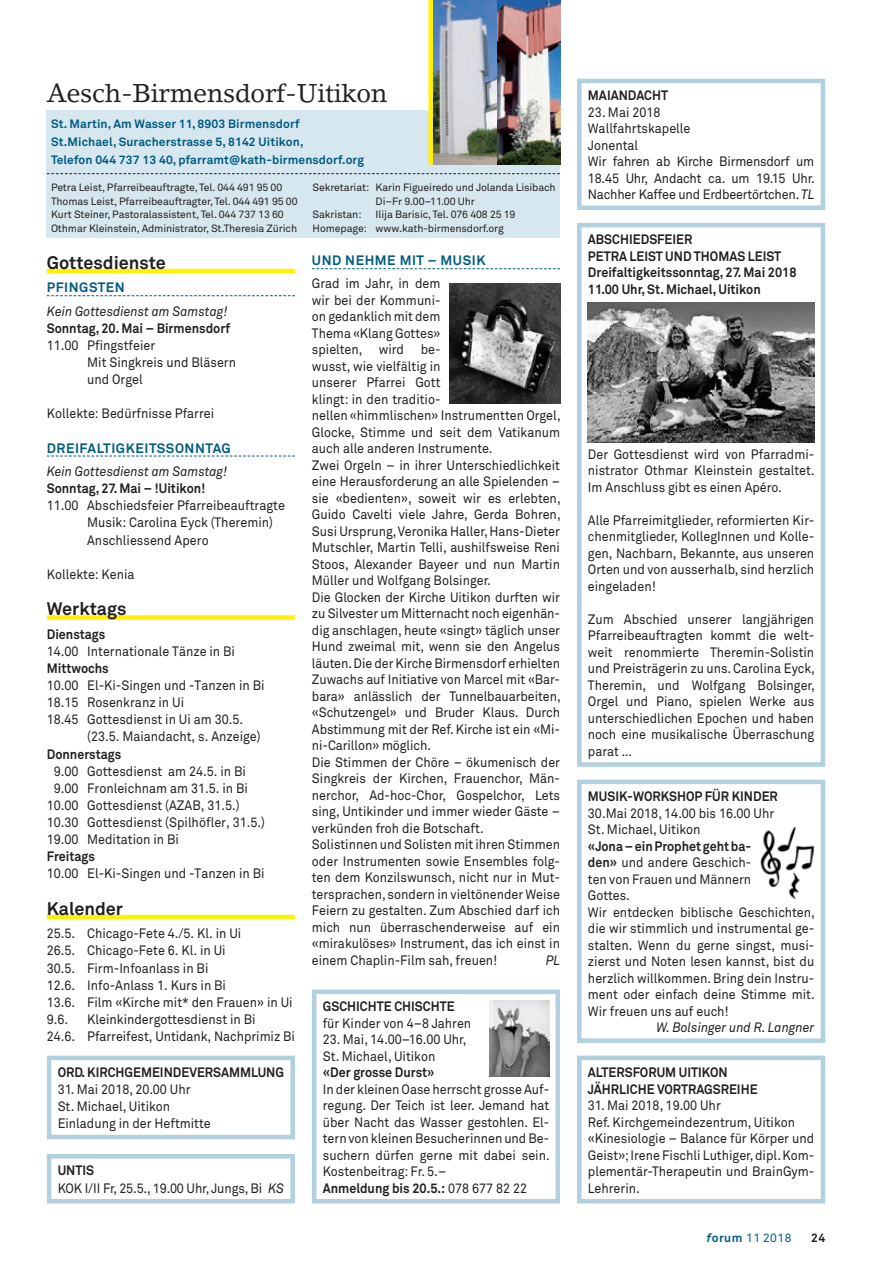
<style>
.page{position:relative;width:872px;height:1263px;background:#fff}
.page>*{position:absolute;margin:0;border:0;box-sizing:border-box;transform-origin:0 0}
.t1{font:25.5px "Lino Letter";letter-spacing:-.01em;color:#231f20}
.t2{font:700 18px "Akkurat Pro";color:#231f20}
.t3{font:13.5px/16.5px "Akkurat Pro";color:#231f20;scale:.93 1}
.t4{font:700 13.5px/16.5px "Akkurat Pro";color:#231f20;scale:.93 1}
.t5{font:italic 13.5px "Akkurat Pro";color:#231f20;scale:.93 1}
.t6{font:700 13.5px "Akkurat Pro";letter-spacing:.04em;color:#005b7f}
.t7{font:700 12px/18px "Akkurat Pro";letter-spacing:.01em;color:#005b7f}
.t8{font:12px "Akkurat Pro";letter-spacing:.04em;color:#005b7f}
.t9{font:700 12px "Akkurat Pro";color:#231f20}
.t10{font:10.5px/13.5px "Akkurat Pro";letter-spacing:-.01em;color:#231f20}
.s1{font-weight:700}
.s2{font-style:italic}
.s3{font-weight:700;font-style:italic}
</style>
<div class="page">
<hr style="left:47px;top:269px;width:248px;height:4px;background:#fff101">
<svg style="left:47px;top:295px;width:248px;height:1px"></svg>
<svg style="left:47px;top:456px;width:248px;height:1px"></svg>
<div style="left:47px;top:615px;width:248px;height:5px;background:#fff101"></div>
<hr style="left:47px;top:915px;width:248px;height:4px;background:#fff101">
<svg style="left:312px;top:268px;width:248px;height:1px"></svg>
<div style="left:47px;top:111px;width:513px;height:127px;background:#d6e7ef"></div>
<img style="left:433px;top:0;width:127px;height:164px">
<div style="left:428px;top:0;width:5px;height:164px;background:#fff101"></div>
<svg style="left:47px;top:173px;width:513px;height:1px"></svg>
<div style="left:47px;top:1154px;width:248px;height:49px;border:4px solid #b1d0e0"></div>
<div style="left:47px;top:1056px;width:248px;height:83px;border:4px solid #b1d0e0"></div>
<img style="left:449px;top:284px;width:111px;height:119px">
<div style="left:312px;top:989px;width:248px;height:214px;border:4px solid #b1d0e0"></div>
<img style="left:489px;top:1000px;width:60px;height:76px">
<div style="left:577px;top:79px;width:248px;height:131px;border:4px solid #b1d0e0"></div>
<div style="left:577px;top:1055px;width:248px;height:148px;border:4px solid #b1d0e0"></div>
<div style="left:577px;top:223px;width:248px;height:544px;border:4px solid #b1d0e0"></div>
<img style="left:588px;top:303px;width:226px;height:139px">
<div style="left:577px;top:780px;width:248px;height:263px;border:4px solid #b1d0e0"></div>
<img style="left:760px;top:826px;width:54px;height:74px">
<h1 class="t1" style="left:47px;top:78px;width:342px">Aesch-Birmensdorf-Uitikon</h1>
<p class="t7" style="left:51px;top:115px;width:314px">St. Martin, Am Wasser 11, 8903 Birmensdorf<br>St.Michael, Suracherstrasse 5, 8142 Uitikon,<br>Telefon 044 737 13 40, pfarramt@kath-birmensdorf.org</p>
<p class="t10" style="left:51px;top:181px;width:248px">Petra Leist, Pfarreibeauftragte, Tel. 044 491 95 00<br>Thomas Leist, Pfarreibeauftragter, Tel. 044 491 95 00<br>Kurt Steiner, Pastoralassistent, Tel. 044 737 13 60<br>Othmar Kleinstein, Administrator, St.Theresia Zürich</p>
<p class="t10" style="left:313px;top:181px;width:245px">Sekretariat: Karin Figueiredo und Jolanda Lisibach</p>
<p class="t10" style="left:376px;top:194px;width:101px">Di–Fr 9.00–11.00 Uhr</p>
<p class="t10" style="left:313px;top:208px;width:50px">Sakristan:</p>
<p class="t10" style="left:313px;top:208px;width:204px;text-indent:63px">Ilija Barisic, Tel. 076 408 25 19<br>Homepage: www.kath-birmensdorf.org</p>
<h2 class="t2" style="left:47px;top:251px;width:121px">Gottesdienste</h2>
<p class="t6" style="left:47px;top:279px;width:80px">PFINGSTEN</p>
<p class="t5" style="left:47px;top:303px;width:196px">Kein Gottesdienst am Samstag!</p>
<p class="t4" style="left:47px;top:320px;width:199px">Sonntag, 20. Mai – Birmensdorf</p>
<p class="t3" style="left:87px;top:337px;width:162px;line-height:17.1px;text-indent:-40px">11.00 Pfingstfeier<br>Mit Singkreis und Bläsern und Orgel</p>
<p class="t3" style="left:47px;top:406px;width:182px">Kollekte: Bedürfnisse Pfarrei</p>
<p class="t6" style="left:47px;top:439px;width:186px">DREIFALTIGKEITSSONNTAG</p>
<p class="t5" style="left:47px;top:463px;width:196px">Kein Gottesdienst am Samstag!</p>
<p class="t4" style="left:47px;top:480px;width:172px">Sonntag, 27. Mai – !Uitikon!</p>
<p class="t3" style="left:87px;top:497px;width:214px;line-height:17.1px;text-indent:-40px">11.00 Abschiedsfeier Pfarreibeauftragte<br>Musik: Carolina Eyck (Theremin)<br>Anschliessend Apero</p>
<p class="t3" style="left:47px;top:566px;width:96px">Kollekte: Kenia</p>
<h2 class="t2" style="left:47px;top:598px;width:81px">Werktags</h2>
<p class="t4" style="left:47px;top:626px;width:65px">Dienstags</p>
<p class="t3" style="left:47px;top:643px;width:204px">14.00 Internationale Tänze in Bi</p>
<p class="t4" style="left:47px;top:660px;width:68px">Mittwochs</p>
<p class="t3" style="left:47px;top:677px;width:236px;line-height:17.1px">10.00 El-Ki-Singen und -Tanzen in Bi<br>18.15 Rosenkranz in Ui<br>18.45 Gottesdienst in Ui am 30.5.</p>
<p class="t3" style="left:87px;top:729px;width:188px">(23.5. Maiandacht, s. Anzeige)</p>
<p class="t4" style="left:47px;top:746px;width:82px">Donnerstags</p>
<p class="t3" style="left:54px;top:763px;width:208px">9.00 Gottesdienst am 24.5. in Bi</p>
<p class="t3" style="left:54px;top:780px;width:210px">9.00 Fronleichnam am 31.5. in Bi</p>
<p class="t3" style="left:47px;top:797px;width:209px">10.00 Gottesdienst (AZAB, 31.5.)</p>
<p class="t3" style="left:47px;top:814px;width:236px">10.30 Gottesdienst (Spilhöfler, 31.5.)</p>
<p class="t3" style="left:47px;top:831px;width:144px">19.00 Meditation in Bi</p>
<p class="t4" style="left:47px;top:848px;width:53px">Freitags</p>
<p class="t3" style="left:47px;top:866px;width:236px">10.00 El-Ki-Singen und -Tanzen in Bi</p>
<h2 class="t2" style="left:47px;top:897px;width:78px">Kalender</h2>
<p class="t3" style="left:47px;top:925px;width:266px;line-height:17.1px">25.5. Chicago-Fete 4./5. Kl. in Ui<br>26.5. Chicago-Fete 6. Kl. in Ui<br>30.5. Firm-Infoanlass in Bi<br>12.6. Info-Anlass 1. Kurs in Bi<br>13.6. Film «Kirche mit* den Frauen» in Ui<br>9.6.</p>
<p class="t3" style="left:47px;top:1011px;width:268px;line-height:17.1px;text-align:center">Kleinkindergottesdienst in Bi<br>24.6. Pfarreifest, Untidank, Nachprimiz Bi</p>
<p class="t4" style="left:58px;top:1064px;width:245px">ORD. KIRCHGEMEINDEVERSAMMLUNG</p>
<p class="t3" style="left:58px;top:1081px;width:166px;line-height:17.1px">31. Mai 2018, 20.00 Uhr<br>St. Michael, Uitikon<br>Einladung in der Heftmitte</p>
<p class="t3" style="left:58px;top:1162px;width:245px;line-height:17.1px"><span class="s1">UNTIS<br></span>KOK I/II Fr, 25.5., 19.00 Uhr, Jungs, Bi <span class="s2">KS</span></p>
<p class="t6" style="left:312px;top:252px;width:175px">UND NEHME MIT – MUSIK</p>
<p class="t3" style="left:312px;top:276px;width:269px">Grad im Jahr, in dem<br>wir bei der Kommuni-<br>on gedanklich mit dem<br>Thema «Klang Gottes»<br>spielten, wird be-<br>wusst, wie vielfältig in<br>unserer Pfarrei Gott<br>klingt: in den traditio-<br>nellen «himmlischen» Instrumentten Orgel, Glocke, Stimme und seit dem Vatikanum auch alle anderen Instrumente.<br>Zwei Orgeln – in ihrer Unterschiedlichkeit eine Herausforderung an alle Spielenden – sie «bedienten», soweit wir es erlebten, Guido Cavelti viele Jahre, Gerda Bohren, Susi Ursprung, Veronika Haller, Hans-Dieter Mutschler, Martin Telli, aushilfsweise Reni Stoos, Alexander Bayeer und nun Martin Müller und Wolfgang Bolsinger.<br>Die Glocken der Kirche Uitikon durften wir zu Silvester um Mitternacht noch eigenhän&shy;dig anschlagen, heute «singt» täglich unser Hund zweimal mit, wenn sie den Angelus läuten. Die der Kirche Birmensdorf erhielten Zuwachs auf Initiative von Marcel mit «Bar&shy;bara» anlässlich der Tunnelbauarbeiten, «Schutzengel» und Bruder Klaus. Durch Abstimmung mit der Ref. Kirche ist ein «Mi&shy;ni-Carillon» möglich.<br>Die Stimmen der Chöre – ökumenisch der Singkreis der Kirchen, Frauenchor, Män&shy;nerchor, Ad-hoc-Chor, Gospelchor, Lets sing, Untikinder und immer wieder Gäste – verkünden froh die Botschaft.<br>Solistinnen und Solisten mit ihren Stimmen oder Instrumenten sowie Ensembles folg&shy;ten dem Konzilswunsch, nicht nur in Mut&shy;tersprachen, sondern in vieltönender Weise Feiern zu gestalten. Zum Abschied darf ich mich nun überraschenderweise auf ein «mirakulöses» Instrument, das ich einst in einem Chaplin-Film sah, freuen!</p>
<p class="t5" style="left:546px;top:952px;width:17px">PL</p>
<p class="t4" style="left:323px;top:998px;width:143px">GSCHICHTE CHISCHTE</p>
<p class="t3" style="left:323px;top:1015px;width:161px">für Kinder von 4–8 Jahren</p>
<p class="t3" style="left:323px;top:1031px;width:156px">23. Mai, 14.00–16.00 Uhr,<br>St. Michael, Uitikon</p>
<p class="t4" style="left:323px;top:1064px;width:122px">«Der grosse Durst»</p>
<p class="t3" style="left:323px;top:1081px;width:245px">In der kleinen Oase herrscht grosse Auf&shy;regung. Der Teich ist leer. Jemand hat über Nacht das Wasser gestohlen. El&shy;tern von kleinen Besucherinnen und Be&shy;suchern dürfen gerne mit dabei sein.<br>Kostenbeitrag: Fr. 5.–<br><span class="s1">Anmeldung bis 20.5.:</span> 078 677 82 22</p>
<p class="t4" style="left:588px;top:87px;width:88px">MAIANDACHT</p>
<p class="t3" style="left:588px;top:104px;width:245px">23. Mai 2018<br>Wallfahrtskapelle<br>Jonental<br>Wir fahren ab Kirche Birmensdorf um<br>18.45 Uhr, Andacht ca. um 19.15 Uhr.<br>Nachher Kaffee und Erdbeertörtchen. <span class="s2">TL</span></p>
<p class="t4" style="left:588px;top:231px;width:226px">ABSCHIEDSFEIER<br>PETRA LEIST UND THOMAS LEIST<br>Dreifaltigkeitssonntag, 27. Mai 2018<br>11.00 Uhr, St. Michael, Uitikon</p>
<p class="t3" style="left:588px;top:446px;width:245px;text-align:justify">Der Gottesdienst wird von Pfarradmi&shy;nistrator Othmar Kleinstein gestaltet.<br>Im Anschluss gibt es einen Apéro.</p>
<p class="t3" style="left:588px;top:512px;width:245px;text-align:justify">Alle Pfarreimitglieder, reformierten Kir&shy;chenmitglieder, KollegInnen und Kolle&shy;gen, Nachbarn, Bekannte, aus unseren Orten und von ausserhalb, sind herzlich eingeladen!</p>
<p class="t3" style="left:588px;top:611px;width:245px;text-align:justify">Zum Abschied unserer langjährigen Pfarreibeauftragten kommt die welt&shy;weit renommierte Theremin-Solistin und Preisträgerin zu uns. Carolina Eyck, Theremin, und Wolfgang Bolsinger, Orgel und Piano, spielen Werke aus unterschiedlichen Epochen und haben noch eine musikalische Überraschung parat …</p>
<p class="t4" style="left:588px;top:788px;width:206px">MUSIK-WORKSHOP FÜR KINDER</p>
<p class="t3" style="left:588px;top:805px;width:202px">30.Mai 2018, 14.00 bis 16.00 Uhr<br>St. Michael, Uitikon</p>
<p class="t3" style="left:588px;top:838px;width:245px"><span class="s1">«Jona – ein Prophet geht ba-<br>den»</span> und andere Geschich-<br>ten von Frauen und Männern<br>Gottes.<br>Wir entdecken biblische Geschichten, die wir stimmlich und instrumental ge&shy;stalten. Wenn du gerne singst, musi&shy;zierst und Noten lesen kannst, bist du herzlich willkommen. Bring dein Instru&shy;ment oder einfach deine Stimme mit.<br>Wir freuen uns auf euch!</p>
<p class="t5" style="left:656px;top:1019px;width:171px">W. Bolsinger und R. Langner</p>
<p class="t4" style="left:588px;top:1064px;width:184px">ALTERSFORUM UITIKON<br>JÄHRLICHE VORTRAGSREIHE</p>
<p class="t3" style="left:588px;top:1097px;width:245px">31. Mai 2018, 19.00 Uhr<br>Ref. Kirchgemeindezentrum, Uitikon «Kinesiologie – Balance für Körper und<br>Geist»; Irene Fischli Luthiger, dipl. Kom&shy;plementär-Therapeutin und BrainGym-<br>Lehrerin.</p>
<p class="t8" style="left:707px;top:1231px;width:86px"><span class="s3">f</span><span class="s1">orum</span> 11 2018</p>
<p class="t9" style="left:811px;top:1231px;width:16px">24</p>
</div>
